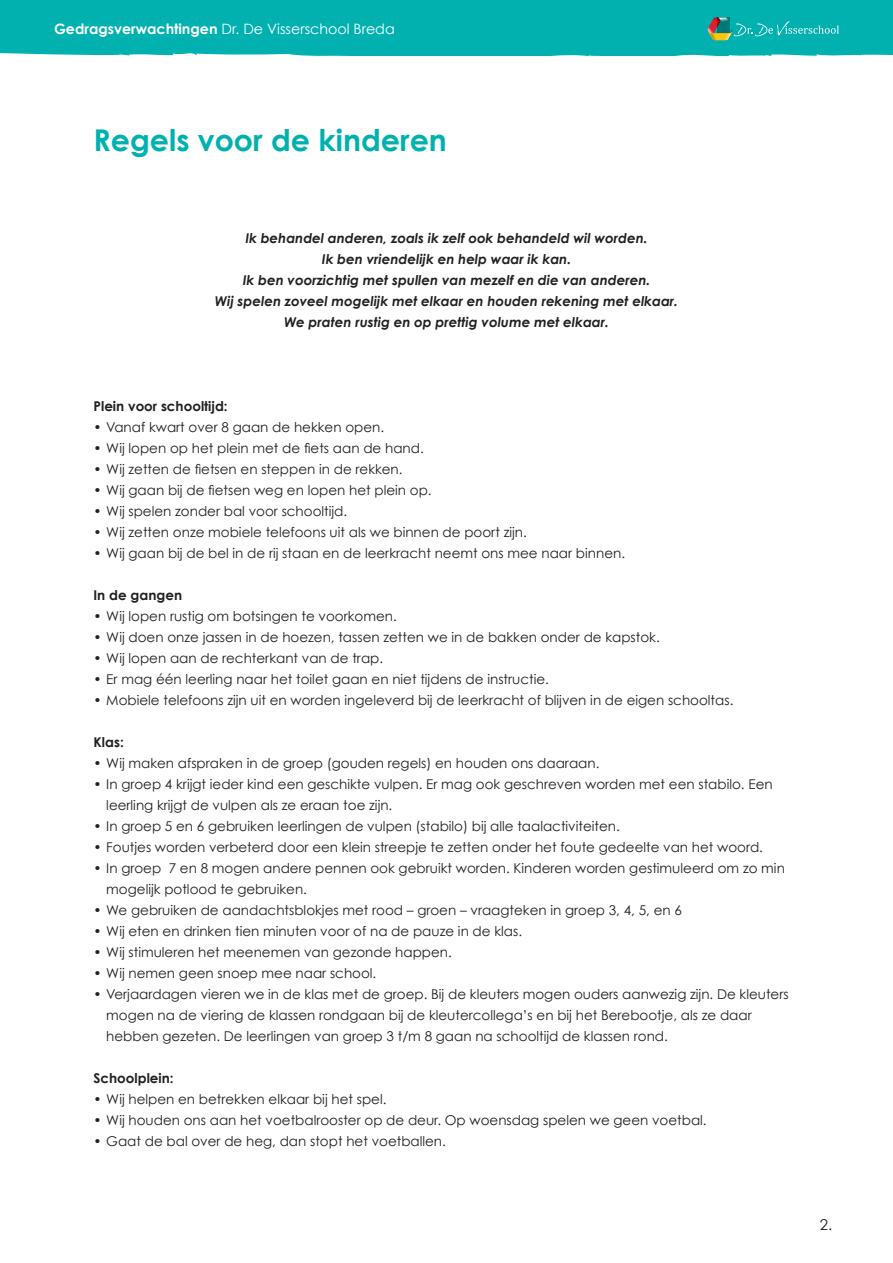
<style>
.page{position:relative;width:893px;height:1263px;background:#fff}
.page>*{position:absolute;margin:0;border:0;box-sizing:border-box;transform-origin:0 0}
.Body{font:700 30px "Century Gothic";color:#00b1b0}
.t1{font:15px "Century Gothic";color:#231f20}
.t2{font:14.25px "Century Gothic";color:#fff}
.Body-2{font:13.5px "Century Gothic";color:#231f20}
.Body-3{font:italic 700 13.5px "Century Gothic";color:#231f20}
.Body-4{font:700 13.5px "Century Gothic";color:#231f20}
.s1{font-weight:700}
</style>
<div class="page">
<div style="left:0;top:0;width:893px;height:55px;background:#00b1b0"></div>
<svg style="left:0;top:53px;width:890px;height:3px"></svg>
<svg style="left:707px;top:17px;width:132px;height:23px"></svg>
<p class="t2" style="left:54px;top:20px;width:342px"><span class="s1">Gedragsverwachtingen</span> Dr. De Visserschool Breda</p>
<p class="Body" style="left:94px;top:121px;width:355px">Regels voor de kinderen</p>
<p class="Body-3" style="left:245px;top:229px;width:404px">Ik behandel anderen, zoals ik zelf ook behandeld wil worden.</p>
<p class="Body-3" style="left:322px;top:250px;width:251px">Ik ben vriendelijk en help waar ik kan.</p>
<p class="Body-3" style="left:243px;top:271px;width:409px">Ik ben voorzichtig met spullen van mezelf en die van anderen.</p>
<p class="Body-3" style="left:215px;top:292px;width:465px">Wij spelen zoveel mogelijk met elkaar en houden rekening met elkaar.</p>
<p class="Body-3" style="left:284px;top:313px;width:326px">We praten rustig en op prettig volume met elkaar.</p>
<p class="Body-4" style="left:94px;top:398px;width:136px">Plein voor schooltijd:</p>
<p class="Body-2" style="left:94px;top:419px;width:292px">• Vanaf kwart over 8 gaan de hekken open.</p>
<p class="Body-2" style="left:94px;top:440px;width:332px">• Wij lopen op het plein met de fiets aan de hand.</p>
<p class="Body-2" style="left:94px;top:461px;width:311px">• Wij zetten de fietsen en steppen in de rekken.</p>
<p class="Body-2" style="left:94px;top:482px;width:340px">• Wij gaan bij de fietsen weg en lopen het plein op.</p>
<p class="Body-2" style="left:94px;top:503px;width:255px">• Wij spelen zonder bal voor schooltijd.</p>
<p class="Body-2" style="left:94px;top:524px;width:435px">• Wij zetten onze mobiele telefoons uit als we binnen de poort zijn.</p>
<p class="Body-2" style="left:94px;top:545px;width:533px">• Wij gaan bij de bel in de rij staan en de leerkracht neemt ons mee naar binnen.</p>
<p class="Body-4" style="left:94px;top:587px;width:90px">In de gangen</p>
<p class="Body-2" style="left:94px;top:608px;width:305px">• Wij lopen rustig om botsingen te voorkomen.</p>
<p class="Body-2" style="left:94px;top:629px;width:568px">• Wij doen onze jassen in de hoezen, tassen zetten we in de bakken onder de kapstok.</p>
<p class="Body-2" style="left:94px;top:650px;width:291px">• Wij lopen aan de rechterkant van de trap.</p>
<p class="Body-2" style="left:94px;top:671px;width:457px">• Er mag één leerling naar het toilet gaan en niet tijdens de instructie.</p>
<p class="Body-2" style="left:94px;top:692px;width:641px">• Mobiele telefoons zijn uit en worden ingeleverd bij de leerkracht of blijven in de eigen schooltas.</p>
<p class="Body-4" style="left:94px;top:734px;width:32px">Klas:</p>
<p class="Body-2" style="left:94px;top:755px;width:507px">• Wij maken afspraken in de groep (gouden regels) en houden ons daaraan.</p>
<p class="Body-2" style="left:94px;top:776px;width:681px">• In groep 4 krijgt ieder kind een geschikte vulpen. Er mag ook geschreven worden met een stabilo. Een</p>
<p class="Body-2" style="left:106px;top:797px;width:288px">leerling krijgt de vulpen als ze eraan toe zijn.</p>
<p class="Body-2" style="left:94px;top:818px;width:528px">• In groep 5 en 6 gebruiken leerlingen de vulpen (stabilo) bij alle taalactiviteiten.</p>
<p class="Body-2" style="left:94px;top:839px;width:671px">• Foutjes worden verbeterd door een klein streepje te zetten onder het foute gedeelte van het woord.</p>
<p class="Body-2" style="left:94px;top:860px;width:693px">• In groep 7 en 8 mogen andere pennen ook gebruikt worden. Kinderen worden gestimuleerd om zo min</p>
<p class="Body-2" style="left:106px;top:881px;width:202px">mogelijk potlood te gebruiken.</p>
<p class="Body-2" style="left:94px;top:902px;width:590px">• We gebruiken de aandachtsblokjes met rood – groen – vraagteken in groep 3, 4, 5, en 6</p>
<p class="Body-2" style="left:94px;top:923px;width:430px">• Wij eten en drinken tien minuten voor of na de pauze in de klas.</p>
<p class="Body-2" style="left:94px;top:944px;width:360px">• Wij stimuleren het meenemen van gezonde happen.</p>
<p class="Body-2" style="left:94px;top:965px;width:284px">• Wij nemen geen snoep mee naar school.</p>
<p class="Body-2" style="left:94px;top:986px;width:697px">• Verjaardagen vieren we in de klas met de groep. Bij de kleuters mogen ouders aanwezig zijn. De kleuters</p>
<p class="Body-2" style="left:106px;top:1007px;width:647px">mogen na de viering de klassen rondgaan bij de kleutercollega’s en bij het Berebootje, als ze daar</p>
<p class="Body-2" style="left:106px;top:1028px;width:563px">hebben gezeten. De leerlingen van groep 3 t/m 8 gaan na schooltijd de klassen rond.</p>
<p class="Body-4" style="left:94px;top:1070px;width:82px">Schoolplein:</p>
<p class="Body-2" style="left:94px;top:1091px;width:294px">• Wij helpen en betrekken elkaar bij het spel.</p>
<p class="Body-2" style="left:94px;top:1112px;width:615px">• Wij houden ons aan het voetbalrooster op de deur. Op woensdag spelen we geen voetbal.</p>
<p class="Body-2" style="left:94px;top:1133px;width:354px">• Gaat de bal over de heg, dan stopt het voetballen.</p>
<p class="t1" style="left:820px;top:1215px;width:14px">2.</p>
</div>
